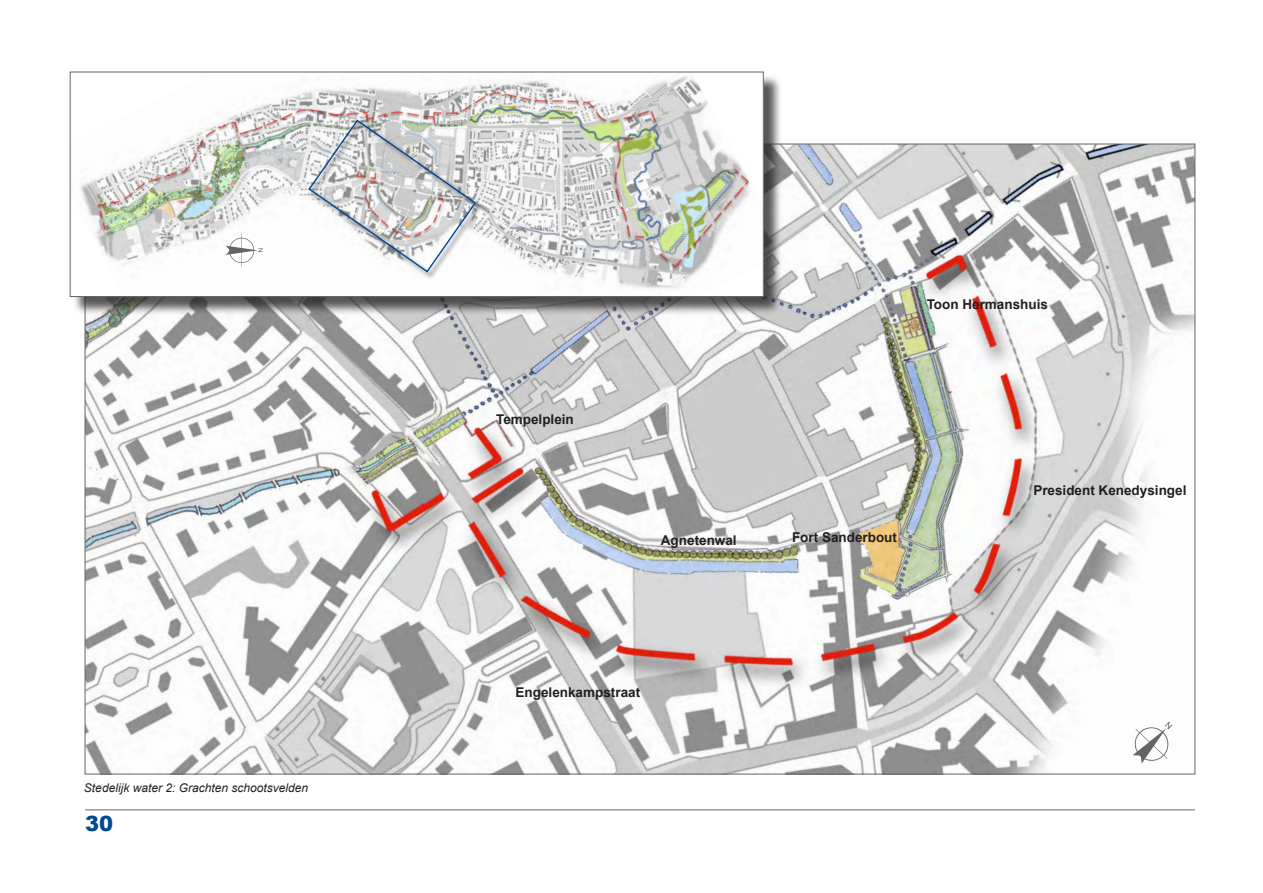
<style>
.page{position:relative;width:1263px;height:893px;background:#fff}
.page>*{position:absolute;margin:0;border:0;box-sizing:border-box;transform-origin:0 0}
.t1{font:54px "ESRI North";color:#636466}
.t2{font:900 21px "Arial";color:#004a91}
.t3{font:700 13.5px "Arial";color:#231f20}
.Onderschrift{font:italic 12px "Arial";color:#231f20}
</style>
<div class="page">
<hr style="left:85px;top:809px;width:1110px;height:1px;background:#636466">
<img style="left:87px;top:146px;width:1106px;height:626px">
<div style="left:72px;top:74px;width:710px;height:242px;background:#231f20;opacity:.75"></div>
<img style="left:72px;top:74px;width:690px;height:221px">
<div style="left:70px;top:72px;width:694px;height:225px;border:1px solid #636466"></div>
<div style="left:307px;top:118px;width:176px;height:161px;background:#231f20;opacity:.75"></div>
<svg style="left:307px;top:118px;width:170px;height:156px"></svg>
<svg style="left:1121px;top:708px;width:66px;height:66px"></svg>
<p class="t1" style="left:276px;top:234px;width:34px;rotate:90deg">o</p>
<p class="Onderschrift" style="left:84px;top:780px;width:226px">Stedelijk water 2: Grachten schootsvelden</p>
<h2 class="t2" style="left:85px;top:809px;width:30px">30</h2>
<p class="t3" style="left:496px;top:410px;width:79px">Tempelplein</p>
<p class="t3" style="left:661px;top:532px;width:77px">Agnetenwal</p>
<p class="t3" style="left:516px;top:683px;width:126px">Engelenkampstraat</p>
<p class="t3" style="left:927px;top:295px;width:123px">Toon Hermanshuis</p>
<p class="t3" style="left:792px;top:528px;width:107px">Fort Sanderbout</p>
<p class="t3" style="left:1033px;top:481px;width:155px">President Kenedysingel</p>
</div>
